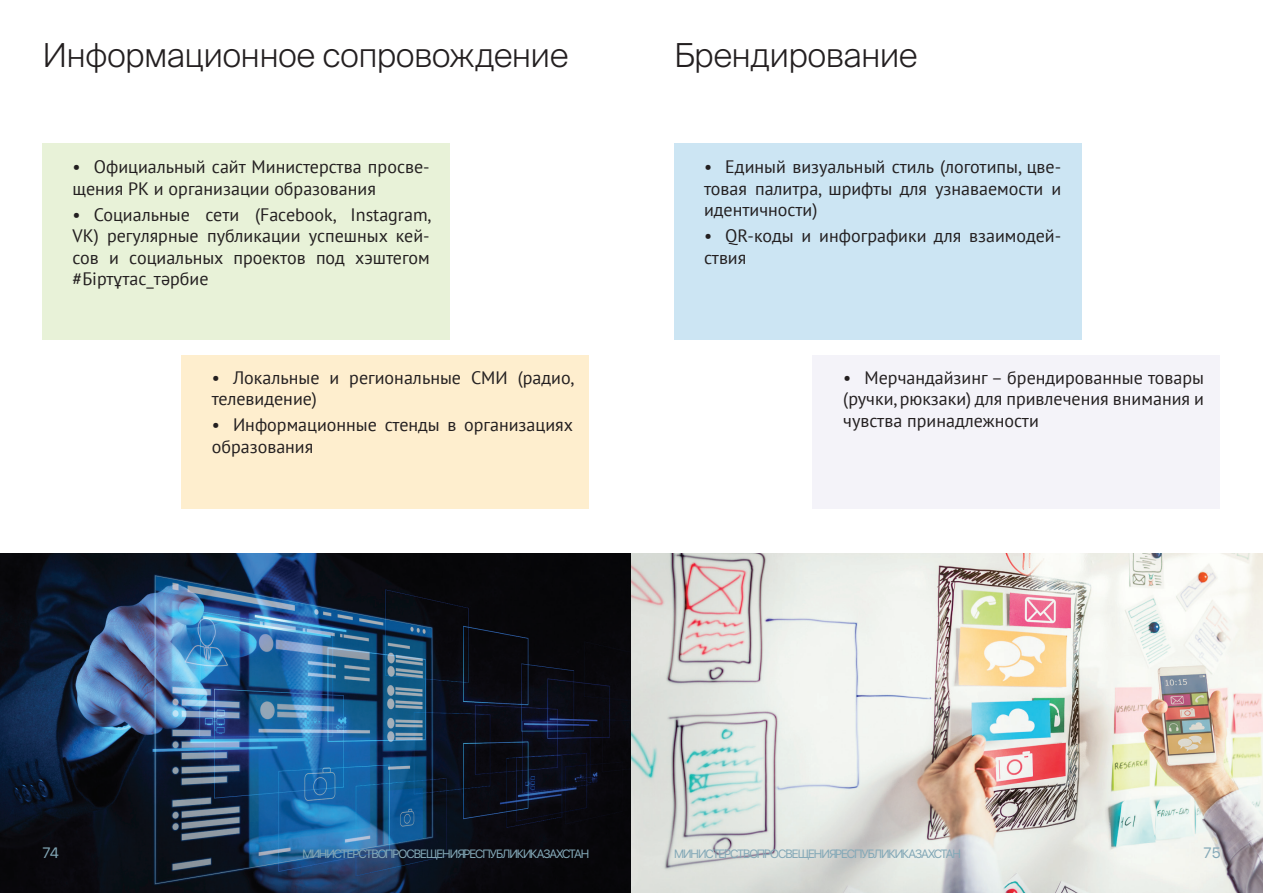
<style>
.page{position:relative;width:1263px;height:893px;background:#fff}
.page>*{position:absolute;margin:0;border:0;box-sizing:border-box;transform-origin:0 0}
.t1{font:300 33px "Suisse Intl";letter-spacing:-.01em;color:#231f20}
.t2{font:18px/21.6px "PT Sans";color:#231f20}
.t3{font:15px "SF Pro";color:#83a8b7}
.t4{font:12px "SF Pro";letter-spacing:-.085em;color:#83a8b7}
</style>
<div class="page">
<div style="left:43px;top:143px;width:407px;height:197px;background:#e8f2d8"></div>
<div style="left:181px;top:355px;width:407px;height:154px;background:#feeece"></div>
<img style="left:0;top:553px;width:631px;height:340px">
<div style="left:674px;top:143px;width:407px;height:197px;background:#cce5f3"></div>
<div style="left:812px;top:355px;width:408px;height:154px;background:#f4f3f9"></div>
<img style="left:631px;top:553px;width:632px;height:340px">
<h1 class="t1" style="left:43px;top:37px;width:527px">Информационное сопровождение</h1>
<p class="t2" style="left:73px;top:156px;width:359px">• Официальный сайт Министерства просве&shy;щения РК и организации образования</p>
<p class="t2" style="left:73px;top:203px;width:360px;text-align:justify">• Социальные сети (Facebook, Instagram, VK) регулярные публикации успешных кей&shy;сов и социальных проектов под хэштегом #Біртұтас_тәрбие</p>
<p class="t2" style="left:212px;top:366px;width:364px">• Локальные и региональные СМИ (радио, телевидение)</p>
<p class="t2" style="left:212px;top:414px;width:363px">• Информационные стенды в организациях образования</p>
<h1 class="t1" style="left:674px;top:37px;width:245px">Брендирование</h1>
<p class="t2" style="left:704px;top:156px;width:359px;text-align:justify">• Единый визуальный стиль (логотипы, цве&shy;товая палитра, шрифты для узнаваемости и идентичности)</p>
<p class="t2" style="left:704px;top:225px;width:359px">• QR-коды и инфографики для взаимодей&shy;ствия</p>
<p class="t2" style="left:843px;top:366px;width:362px;text-align:justify">• Мерчандайзинг – брендированные товары (ручки, рюкзаки) для привлечения внимания и чувства принадлежности</p>
<p class="t3" style="left:43px;top:844px;width:18px">74</p>
<p class="t4" style="left:302px;top:847px;width:288px">МИНИСТЕРСТВО ПРОСВЕЩЕНИЯ РЕСПУБЛИКИ КАЗАХСТАН</p>
<p class="t4" style="left:674px;top:847px;width:288px">МИНИСТЕРСТВО ПРОСВЕЩЕНИЯ РЕСПУБЛИКИ КАЗАХСТАН</p>
<p class="t3" style="left:1203px;top:844px;width:19px">75</p>
</div>
